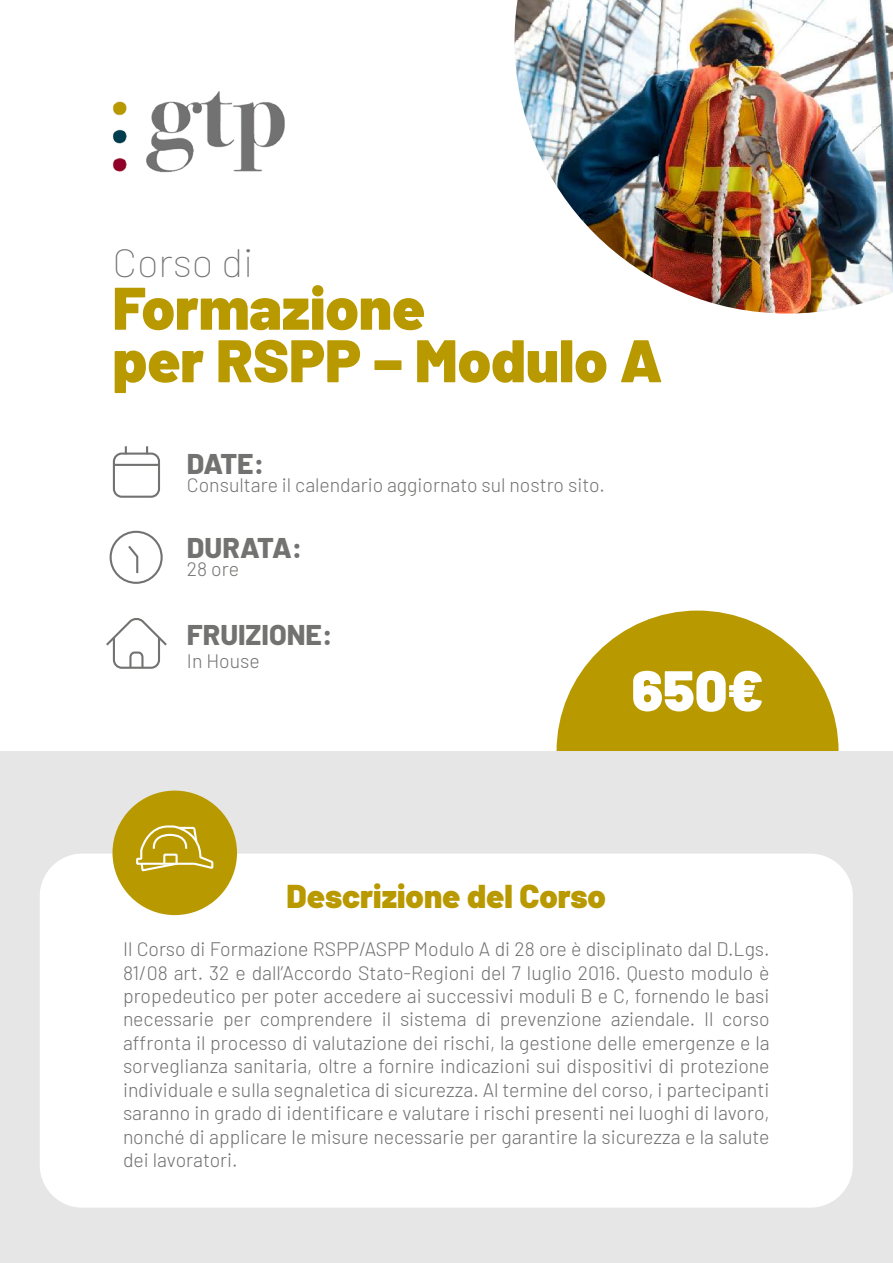
<style>
.page{position:relative;width:893px;height:1263px;background:#fff}
.page>*{position:absolute;margin:0;border:0;box-sizing:border-box;transform-origin:0 0}
.t1{font:900 60px/52.5px "Barlow";color:#b99900}
.t2{font:900 57px "Barlow";color:#fff}
.t3{font:100 40.5px "Barlow";color:#717271}
.t4{font:900 33px "Barlow";color:#b99900}
.t5{font:800 28.5px "Barlow";color:#727271}
.t6{font:300 19.5px/23.4px "Barlow";color:#6f706f;text-align:justify}
.t7{font:300 19.5px "Barlow";color:#727271}
</style>
<div class="page">
<img style="left:112px;top:92px;width:172px;height:81px">
<img style="left:514px;top:0;width:379px;height:314px">
<div style="left:556px;top:610px;width:282px;height:282px;background:#b99900;border-radius:50%"></div>
<div style="left:0;top:752px;width:892px;height:511px;background:#e5e6e5"></div>
<div style="left:40px;top:854px;width:813px;height:354px;background:#fff;border-radius:43px"></div>
<div style="left:113px;top:452px;width:47px;height:46px;border:2px solid #727271;border-radius:8px"></div>
<hr style="left:113px;top:464px;width:45px;height:2px;background:#727271">
<svg style="left:125px;top:446px;width:2px;height:8px"></svg>
<svg style="left:146px;top:446px;width:2px;height:8px"></svg>
<div style="left:110px;top:531px;width:53px;height:53px;border:2px solid #727271;border-radius:50%"></div>
<svg style="left:128px;top:545px;width:11px;height:29px"></svg>
<div style="left:112px;top:790px;width:125px;height:125px;background:#b99900;border-radius:50%"></div>
<svg style="left:136px;top:825px;width:78px;height:45px"></svg>
<svg style="left:106px;top:618px;width:61px;height:51px"></svg>
<h3 class="t3" style="left:112px;top:234px;width:142px">Corso di</h3>
<h1 class="t1" style="left:112px;top:278px;width:552px">Formazione<br>per RSPP – Modulo A</h1>
<h3 class="t5" style="left:187px;top:443px;width:79px">DATE:</h3>
<p class="t7" style="left:187px;top:471px;width:419px">Consultare il calendario aggiornato sul nostro sito.</p>
<h3 class="t5" style="left:187px;top:527px;width:117px">DURATA:</h3>
<p class="t7" style="left:187px;top:555px;width:54px">28 ore</p>
<h3 class="t5" style="left:187px;top:613px;width:147px">FRUIZIONE:</h3>
<p class="t7" style="left:187px;top:647px;width:74px">In House</p>
<h2 class="t2" style="left:632px;top:648px;width:133px">650€</h2>
<h3 class="t4" style="left:287px;top:871px;width:321px">Descrizione del Corso</h3>
<p class="t6" style="left:123px;top:936px;width:648px">Il Corso di Formazione RSPP/ASPP Modulo A di 28 ore è disciplinato dal D.Lgs.<br>81/08 art. 32 e dall’Accordo Stato-Regioni del 7 luglio 2016. Questo modulo è propedeutico per poter accedere ai successivi moduli B e C, fornendo le basi necessarie per comprendere il sistema di prevenzione aziendale. Il corso affronta il processo di valutazione dei rischi, la gestione delle emergenze e la sorveglianza sanitaria, oltre a fornire indicazioni sui dispositivi di protezione individuale e sulla segnaletica di sicurezza. Al termine del corso, i partecipanti saranno in grado di identificare e valutare i rischi presenti nei luoghi di lavoro, nonché di applicare le misure necessarie per garantire la sicurezza e la salute dei lavoratori.</p>
</div>
